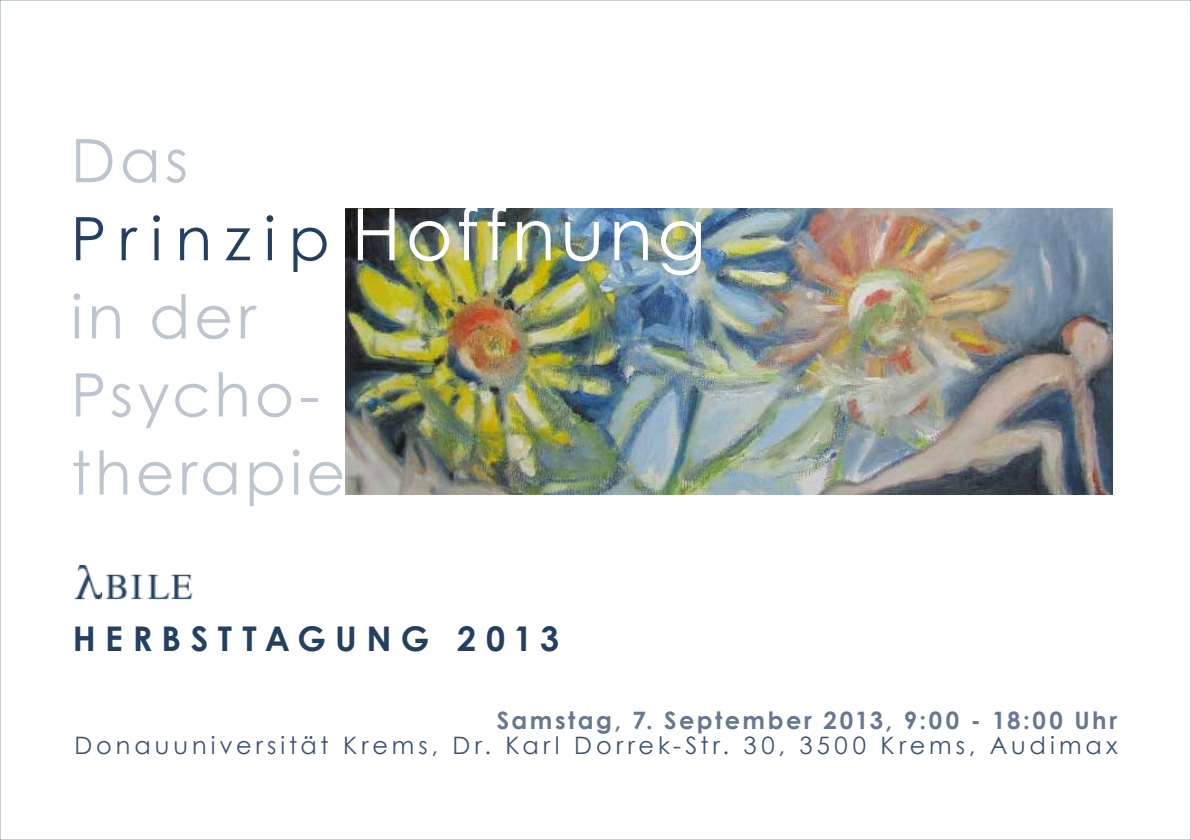
<style>
.page{position:relative;width:1191px;height:840px;background:#fff}
.page>*{position:absolute;margin:0;border:0;box-sizing:border-box;transform-origin:0 0}
.t1{font:72px "Century Gothic";letter-spacing:.065em;color:#fff}
.t2{font:60px/78px "Century Gothic";letter-spacing:.07em;color:#bdc6d0}
.t3{font:60px "Century Gothic";letter-spacing:.215em;color:#244061}
.t4{font:700 34px "Century Gothic";letter-spacing:.275em;color:#244061}
.t5{font:24px "Century Gothic";letter-spacing:.17em;color:#3a5371}
.t6{font:700 24px "Century Gothic";letter-spacing:.105em;color:#667990}
</style>
<div class="page">
<img style="left:345px;top:208px;width:767px;height:286px">
<img style="left:74px;top:565px;width:119px;height:35px">
<h2 class="t2" style="left:71px;top:120px;width:119px">Das</h2>
<h2 class="t3" style="left:71px;top:196px;width:260px">Prinzip</h2>
<h2 class="t2" style="left:71px;top:276px;width:276px">in der<br>Psycho&shy;therapie</h2>
<h1 class="t1" style="left:351px;top:184px;width:356px">Hoffnung</h1>
<h3 class="t4" style="left:73px;top:612px;width:488px">HERBSTTAGUNG 2013</h3>
<p class="t6" style="left:497px;top:701px;width:622px">Samstag, 7. September 2013, 9:00 - 18:00 Uhr</p>
<p class="t5" style="left:74px;top:728px;width:1044px">Donauuniversität Krems, Dr. Karl Dorrek-Str. 30, 3500 Krems, Audimax</p>
</div>
